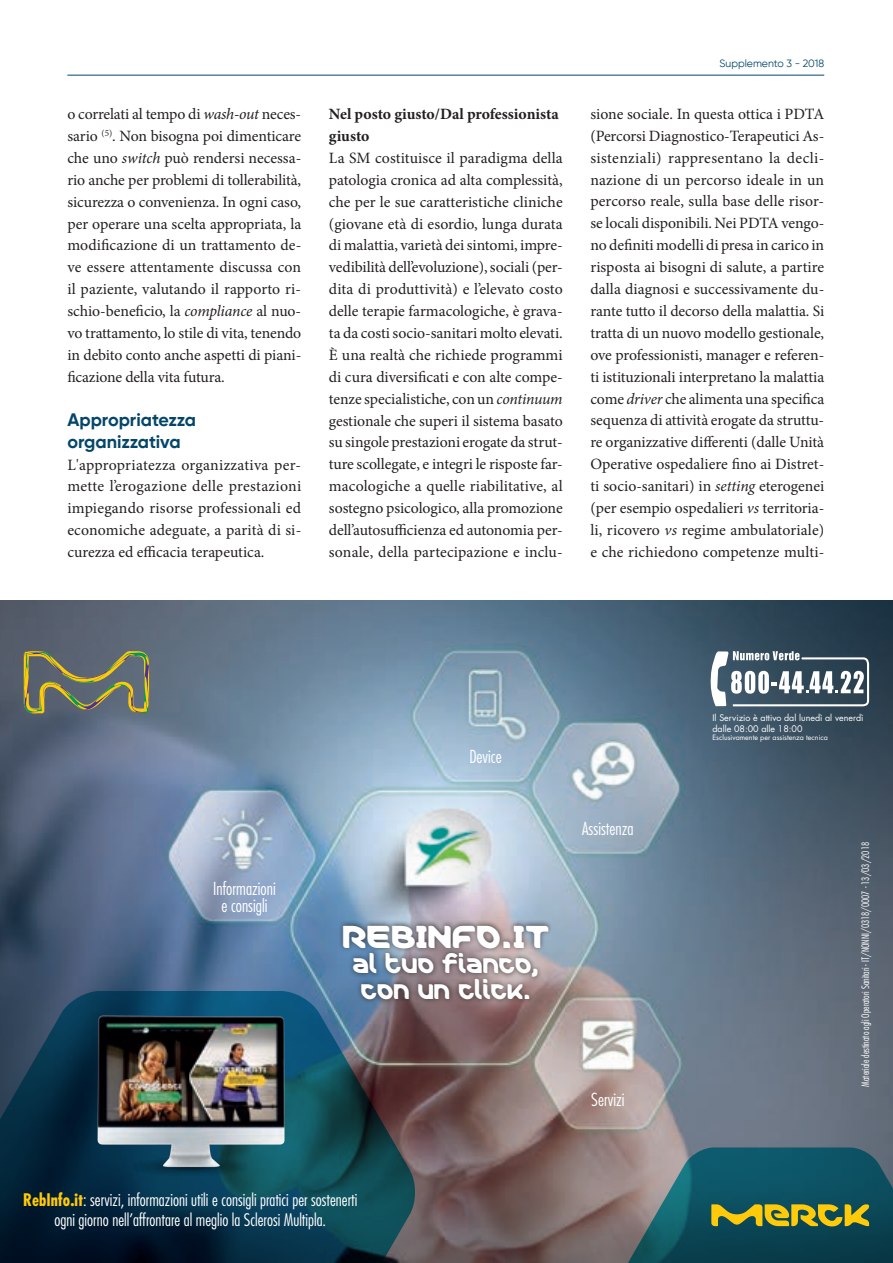
<style>
.page{position:relative;width:893px;height:1263px;background:#fff}
.page>*{position:absolute;margin:0;border:0;box-sizing:border-box;transform-origin:0 0}
.t1{font:32.25px "Merck";color:#fff}
.t2{font:21.45px/25.8px "Merck";color:#fff;text-align:center}
.t3{font:700 18px/21.9px "Gilroy";color:#04466a}
.t4{font:300 condensed 17.55px/17.5px "Futura Std";color:#fff;text-align:center}
.t5{font:300 condensed 16.95px/20.2px "Futura Std";color:#fff;text-align:center}
.t6{font:15.75px/21.9px "Minion Pro";color:#231f20;text-align:justify}
.t7{font:700 15.75px/21.9px "Minion Pro";letter-spacing:-.005em;color:#231f20}
.t8{font:10.5px "Gilroy";color:#04466a}
.t9{font:300 condensed 10.05px "Futura Std";color:#fff}
.t10{font:8.85px/10.6px "Futura Std";color:#fff}
.t11{font:7.05px "Futura Std";color:#fff}
.s1{font-style:italic}
.s2{font-weight:700;color:#feca0a}
</style>
<div class="page">
<hr style="left:67px;top:75px;width:757px;height:1px;background:#04466a">
<img style="left:0;top:601px;width:893px;height:662px">
<svg style="left:0;top:991px;width:415px;height:272px;background:#1a3848"></svg>
<svg style="left:707px;top:651px;width:162px;height:55px"></svg>
<svg style="left:24px;top:651px;width:125px;height:62px;background:#747860"></svg>
<div style="left:338px;top:920px;width:216px;height:85px;background:#231f20;opacity:.75"></div>
<img style="left:46px;top:995px;width:289px;height:193px">
<svg style="left:613px;top:1147px;width:280px;height:116px;background:#376160"></svg>
<p class="t6" style="left:67px;top:103px;width:235px">o correlati al tempo di <span class="s1">wash-out</span> neces&shy;sario <sup>(5)</sup>. Non bisogna poi dimenticare che uno <span class="s1">switch</span> può rendersi necessa&shy;rio anche per problemi di tollerabilità, sicurezza o convenienza. In ogni caso, per operare una scelta appropriata, la modificazione di un trattamento de&shy;ve essere attentamente discussa con il paziente, valutando il rapporto ri&shy;schio-beneficio, la <span class="s1">compliance</span> al nuo&shy;vo trattamento, lo stile di vita, tenendo in debito conto anche aspetti di piani&shy;ficazione della vita futura.</p>
<p class="t3" style="left:67px;top:408px;width:130px">Appropriatezza organizzativa</p>
<p class="t6" style="left:67px;top:454px;width:235px">L'appropriatezza organizzativa per&shy;mette l’erogazione delle prestazioni impiegando risorse professionali ed economiche adeguate, a parità di si&shy;curezza ed efficacia terapeutica.</p>
<p class="t7" style="left:329px;top:103px;width:232px">Nel posto giusto/Dal professionista giusto</p>
<p class="t6" style="left:329px;top:147px;width:235px">La SM costituisce il paradigma della patologia cronica ad alta complessità, che per le sue caratteristiche cliniche (giovane età di esordio, lunga durata di malattia, varietà dei sintomi, impre&shy;vedibilità dell’evoluzione), sociali (per&shy;dita di produttività) e l’elevato costo delle terapie farmacologiche, è grava&shy;ta da costi socio-sanitari molto elevati.<br>È una realtà che richiede programmi di cura diversificati e con alte compe&shy;tenze specialistiche, con un <span class="s1">continuum </span>gestionale che superi il sistema basato su singole prestazioni erogate da strut&shy;ture scollegate, e integri le risposte far&shy;macologiche a quelle riabilitative, al sostegno psicologico, alla promozione dell’autosufficienza ed autonomia per&shy;sonale, della partecipazione e inclu-</p>
<p class="t8" style="left:719px;top:57px;width:106px">Supplemento 3 - 2018</p>
<p class="t6" style="left:590px;top:103px;width:235px">sione sociale. In questa ottica i PDTA (Percorsi Diagnostico-Terapeutici As&shy;sistenziali) rappresentano la decli&shy;nazione di un percorso ideale in un percorso reale, sulla base delle risor&shy;se locali disponibili. Nei PDTA vengo&shy;no definiti modelli di presa in carico in risposta ai bisogni di salute, a partire dalla diagnosi e successivamente du&shy;rante tutto il decorso della malattia. Si tratta di un nuovo modello gestionale, ove professionisti, manager e referen&shy;ti istituzionali interpretano la malattia come <span class="s1">driver</span> che alimenta una specifica sequenza di attività erogate da struttu&shy;re organizzative differenti (dalle Unità Operative ospedaliere fino ai Distret&shy;ti socio-sanitari) in <span class="s1">setting</span> eterogenei (per esempio ospedalieri <span class="s1">vs</span> territoria&shy;li, ricovero <span class="s1">vs</span> regime ambulatoriale) e che richiedono competenze multi-</p>
<p class="t4" style="left:213px;top:880px;width:64px">Informazioni e consigli</p>
<p class="t4" style="left:469px;top:748px;width:34px">Device</p>
<p class="t4" style="left:582px;top:819px;width:53px">Assistenza</p>
<h1 class="t1" style="left:343px;top:917px;width:209px">REBINFO.IT</h1>
<h2 class="t2" style="left:353px;top:953px;width:188px">AL TUO FIANCO,<br>CON UN CLICK.</h2>
<p class="t5" style="left:23px;top:1190px;width:336px"><span class="s2">RebInfo.it</span>: servizi, informazioni utili e consigli pratici per sostenerti ogni giorno nell’affrontare al meglio la Sclerosi Multipla.</p>
<p class="t4" style="left:591px;top:1091px;width:35px">Servizi</p>
<p class="t10" style="left:712px;top:713px;width:153px">Il Servizio è attivo dal lunedì al venerdì dalle 08:00 alle 18:00</p>
<p class="t11" style="left:712px;top:733px;width:117px">Esclusivamente per assistenza tecnica</p>
<p class="t9" style="left:859px;top:1086px;width:246px;rotate:-90deg">Materiale destinato agli Operatori Sanitari - IT/NONNI/0318/0007 - 13/03/2018</p>
</div>
